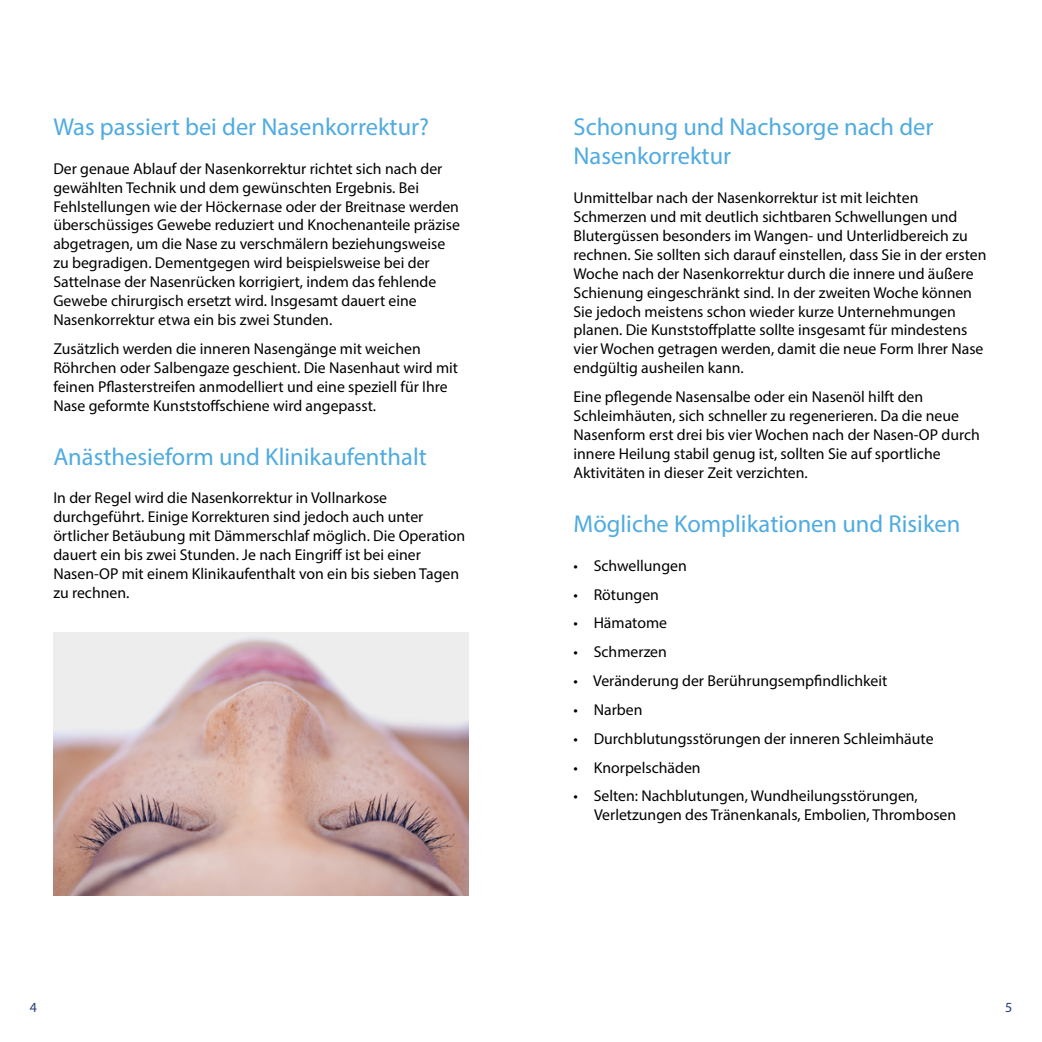
<style>
.page{position:relative;width:1042px;height:1042px;background:#fff}
.page>*{position:absolute;margin:0;border:0;box-sizing:border-box;transform-origin:0 0}
.Zwischenüberschrift{font:24.5px/29.4px "Myriad Pro";color:#4fabe0}
.Copytext{font:15.75px/18.9px "Myriad Pro";color:#000}
.t1{font:14px "Myriad Pro";color:#233e7b}
</style>
<div class="page">
<img style="left:53px;top:632px;width:415px;height:263px">
<p class="Zwischenüberschrift" style="left:53px;top:112px;width:377px">Was passiert bei der Nasenkorrektur?</p>
<p class="Copytext" style="left:53px;top:159px;width:408px">Der genaue Ablauf der Nasenkorrektur richtet sich nach der gewählten Technik und dem gewünschten Ergebnis. Bei Fehlstellungen wie der Höckernase oder der Breitnase werden überschüssiges Gewebe reduziert und Knochenanteile präzise abgetragen, um die Nase zu verschmälern beziehungsweise zu begradigen. Dementgegen wird beispielsweise bei der Sattelnase der Nasenrücken korrigiert, indem das fehlende Gewebe chirurgisch ersetzt wird. Insgesamt dauert eine Nasenkorrektur etwa ein bis zwei Stunden.</p>
<p class="Copytext" style="left:53px;top:339px;width:406px">Zusätzlich werden die inneren Nasengänge mit weichen Röhrchen oder Salbengaze geschient. Die Nasenhaut wird mit feinen Pflasterstreifen anmodelliert und eine speziell für Ihre Nase geformte Kunststoffschiene wird angepasst.</p>
<p class="Zwischenüberschrift" style="left:53px;top:441px;width:375px">Anästhesieform und Klinikaufenthalt</p>
<p class="Copytext" style="left:53px;top:488px;width:413px">In der Regel wird die Nasenkorrektur in Vollnarkose durchgeführt. Einige Korrekturen sind jedoch auch unter örtlicher Betäubung mit Dämmerschlaf möglich. Die Operation dauert ein bis zwei Stunden. Je nach Eingriff ist bei einer Nasen-OP mit einem Klinikaufenthalt von ein bis sieben Tagen zu rechnen.</p>
<p class="Zwischenüberschrift" style="left:573px;top:112px;width:361px">Schonung und Nachsorge nach der<br>Nasenkorrektur</p>
<p class="Copytext" style="left:573px;top:188px;width:414px">Unmittelbar nach der Nasenkorrektur ist mit leichten Schmerzen und mit deutlich sichtbaren Schwellungen und Blutergüssen besonders im Wangen- und Unterlidbereich zu rechnen. Sie sollten sich darauf einstellen, dass Sie in der ersten Woche nach der Nasenkorrektur durch die innere und äußere Schienung eingeschränkt sind. In der zweiten Woche können Sie jedoch meistens schon wieder kurze Unternehmungen planen. Die Kunststoffplatte sollte insgesamt für mindestens vier Wochen getragen werden, damit die neue Form Ihrer Nase endgültig ausheilen kann.</p>
<p class="Copytext" style="left:573px;top:387px;width:408px">Eine pflegende Nasensalbe oder ein Nasenöl hilft den Schleimhäuten, sich schneller zu regenerieren. Da die neue Nasenform erst drei bis vier Wochen nach der Nasen-OP durch innere Heilung stabil genug ist, sollten Sie auf sportliche Aktivitäten in dieser Zeit verzichten.</p>
<p class="Zwischenüberschrift" style="left:573px;top:509px;width:388px">Mögliche Komplikationen und Risiken</p>
<p class="Copytext" style="left:573px;top:556px;width:115px">• Schwellungen</p>
<p class="Copytext" style="left:573px;top:584px;width:87px">• Rötungen</p>
<p class="Copytext" style="left:573px;top:613px;width:95px">• Hämatome</p>
<p class="Copytext" style="left:573px;top:642px;width:95px">• Schmerzen</p>
<p class="Copytext" style="left:573px;top:671px;width:315px">• Veränderung der Berührungsempfindlichkeit</p>
<p class="Copytext" style="left:573px;top:700px;width:70px">• Narben</p>
<p class="Copytext" style="left:573px;top:729px;width:361px">• Durchblutungsstörungen der inneren Schleimhäute</p>
<p class="Copytext" style="left:573px;top:757px;width:129px">• Knorpelschäden</p>
<p class="Copytext" style="left:594px;top:786px;width:364px;text-indent:-20px">• Selten: Nachblutungen, Wundheilungsstörungen,<br>Verletzungen des Tränenkanals, Embolien, Thrombosen</p>
<p class="t1" style="left:30px;top:999px;width:9px">4</p>
<p class="t1" style="left:1005px;top:999px;width:9px">5</p>
</div>
